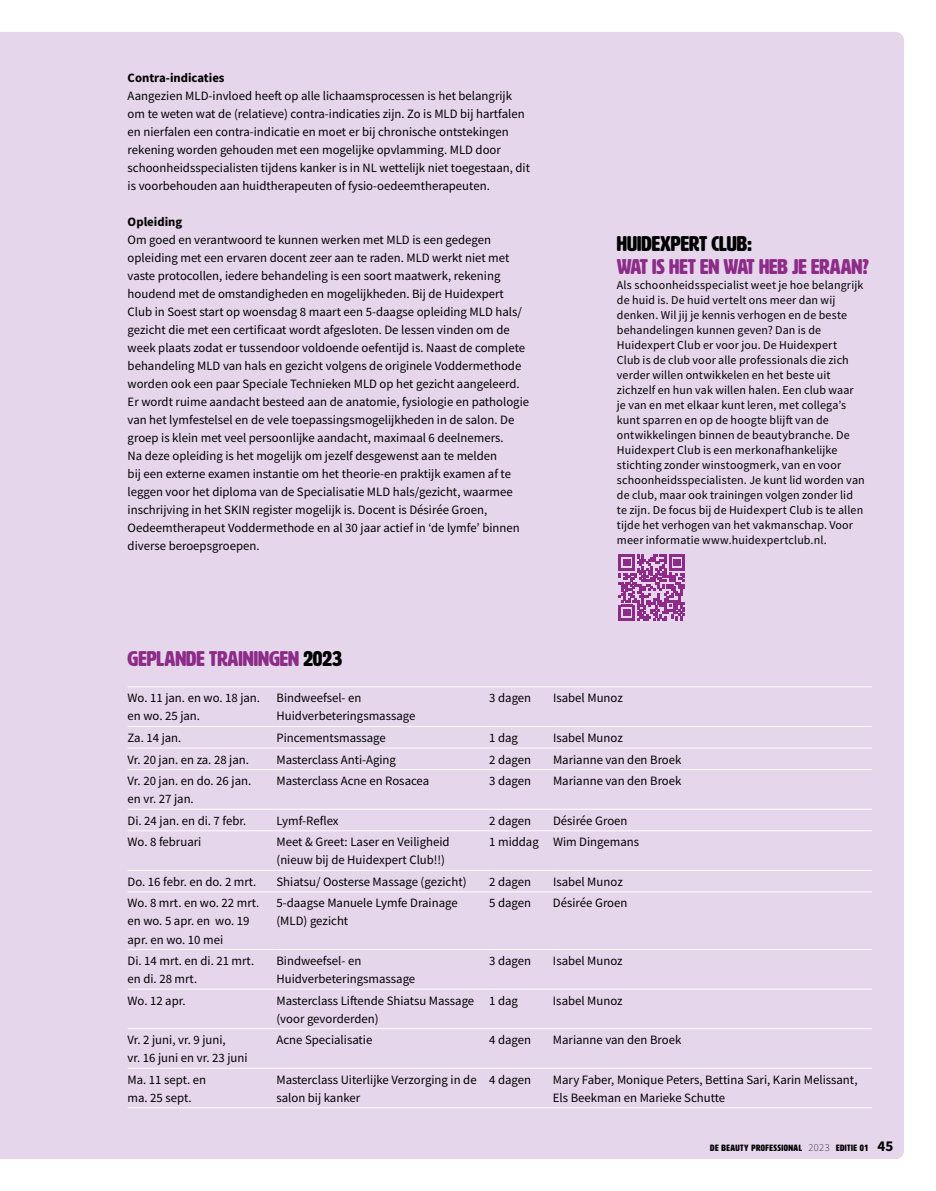
<style>
.page{position:relative;width:936px;height:1191px;background:#fff}
.page>*{position:absolute;margin:0;border:0;box-sizing:border-box;transform-origin:0 0}
.t1{font:21px "HWT Artz";color:#8d2c88}
.t2{font:21px "HWT Artz";color:#000}
.t3{font:12.75px/18px "Source Sans Pro";color:#000}
.t4{font:700 12.75px "Source Sans Pro";color:#000}
.t5{font:12px/15px "Source Sans Pro";letter-spacing:.01em;color:#000}
.t6{font:9px "HWT Artz";letter-spacing:.05em;color:#000}
.s1{color:#000}
.s2{font-family:"Source Sans Pro";font-weight:200;font-size:10.5px}
.s3{font-family:"Source Sans Pro";font-weight:700;font-size:15px}
</style>
<div class="page">
<div style="left:0;top:32px;width:904px;height:1127px;background:#e5d6eb"></div>
<hr style="left:128px;top:686px;width:148px;height:1px;background:#fff">
<hr style="left:276px;top:686px;width:213px;height:1px;background:#fff">
<hr style="left:489px;top:686px;width:64px;height:1px;background:#fff">
<hr style="left:553px;top:686px;width:319px;height:1px;background:#fff">
<hr style="left:128px;top:726px;width:148px;height:1px;background:#fff">
<hr style="left:276px;top:726px;width:213px;height:1px;background:#fff">
<hr style="left:489px;top:726px;width:64px;height:1px;background:#fff">
<hr style="left:553px;top:726px;width:319px;height:1px;background:#fff">
<hr style="left:128px;top:747px;width:148px;height:1px;background:#fff">
<hr style="left:276px;top:747px;width:213px;height:1px;background:#fff">
<hr style="left:489px;top:747px;width:64px;height:1px;background:#fff">
<hr style="left:553px;top:747px;width:319px;height:1px;background:#fff">
<hr style="left:128px;top:769px;width:148px;height:1px;background:#fff">
<hr style="left:276px;top:769px;width:213px;height:1px;background:#fff">
<hr style="left:489px;top:769px;width:64px;height:1px;background:#fff">
<hr style="left:553px;top:769px;width:319px;height:1px;background:#fff">
<hr style="left:128px;top:809px;width:148px;height:1px;background:#fff">
<hr style="left:276px;top:809px;width:213px;height:1px;background:#fff">
<hr style="left:489px;top:809px;width:64px;height:1px;background:#fff">
<hr style="left:553px;top:809px;width:319px;height:1px;background:#fff">
<hr style="left:128px;top:830px;width:148px;height:1px;background:#fff">
<hr style="left:276px;top:830px;width:213px;height:1px;background:#fff">
<hr style="left:489px;top:830px;width:64px;height:1px;background:#fff">
<hr style="left:553px;top:830px;width:319px;height:1px;background:#fff">
<hr style="left:128px;top:870px;width:148px;height:1px;background:#fff">
<hr style="left:276px;top:870px;width:213px;height:1px;background:#fff">
<hr style="left:489px;top:870px;width:64px;height:1px;background:#fff">
<hr style="left:553px;top:870px;width:319px;height:1px;background:#fff">
<hr style="left:128px;top:891px;width:148px;height:1px;background:#fff">
<hr style="left:276px;top:891px;width:213px;height:1px;background:#fff">
<hr style="left:489px;top:891px;width:64px;height:1px;background:#fff">
<hr style="left:553px;top:891px;width:319px;height:1px;background:#fff">
<hr style="left:128px;top:949px;width:148px;height:1px;background:#fff">
<hr style="left:276px;top:949px;width:213px;height:1px;background:#fff">
<hr style="left:489px;top:949px;width:64px;height:1px;background:#fff">
<hr style="left:553px;top:949px;width:319px;height:1px;background:#fff">
<hr style="left:128px;top:988px;width:148px;height:1px;background:#fff">
<hr style="left:276px;top:988px;width:213px;height:1px;background:#fff">
<hr style="left:489px;top:988px;width:64px;height:1px;background:#fff">
<hr style="left:553px;top:988px;width:319px;height:1px;background:#fff">
<hr style="left:128px;top:1028px;width:148px;height:1px;background:#fff">
<hr style="left:276px;top:1028px;width:213px;height:1px;background:#fff">
<hr style="left:489px;top:1028px;width:64px;height:1px;background:#fff">
<hr style="left:553px;top:1028px;width:319px;height:1px;background:#fff">
<hr style="left:128px;top:1067px;width:148px;height:1px;background:#fff">
<hr style="left:276px;top:1067px;width:213px;height:1px;background:#fff">
<hr style="left:489px;top:1067px;width:64px;height:1px;background:#fff">
<hr style="left:553px;top:1067px;width:319px;height:1px;background:#fff">
<hr style="left:128px;top:1107px;width:148px;height:1px;background:#fff">
<hr style="left:276px;top:1107px;width:213px;height:1px;background:#fff">
<hr style="left:489px;top:1107px;width:64px;height:1px;background:#fff">
<hr style="left:553px;top:1107px;width:319px;height:1px;background:#fff">
<svg style="left:618px;top:554px;width:66px;height:66px;background:#ad6aac"></svg>
<p class="t4" style="left:128px;top:69px;width:98px">Contra-indicaties</p>
<p class="t3" style="left:128px;top:86px;width:404px">Aangezien MLD-invloed heeft op alle lichaamsprocessen is het belangrijk om te weten wat de (relatieve) contra-indicaties zijn. Zo is MLD bij hartfalen en nierfalen een contra-indicatie en moet er bij chronische ontstekingen rekening worden gehouden met een mogelijke opvlamming. MLD door schoonheidsspecialisten tijdens kanker is in NL wettelijk niet toegestaan, dit is voorbehouden aan huidtherapeuten of fysio-oedeemtherapeuten.</p>
<p class="t4" style="left:128px;top:213px;width:56px">Opleiding</p>
<p class="t3" style="left:128px;top:231px;width:403px">Om goed en verantwoord te kunnen werken met MLD is een gedegen opleiding met een ervaren docent zeer aan te raden. MLD werkt niet met vaste protocollen, iedere behandeling is een soort maatwerk, rekening houdend met de omstandigheden en mogelijkheden. Bij de Huidexpert Club in Soest start op woensdag 8 maart een 5-daagse opleiding MLD hals/ gezicht die met een certificaat wordt afgesloten. De lessen vinden om de week plaats zodat er tussendoor voldoende oefentijd is. Naast de complete behandeling MLD van hals en gezicht volgens de originele Voddermethode worden ook een paar Speciale Technieken MLD op het gezicht aangeleerd.<br>Er wordt ruime aandacht besteed aan de anatomie, fysiologie en pathologie van het lymfestelsel en de vele toepassingsmogelijkheden in de salon. De groep is klein met veel persoonlijke aandacht, maximaal 6 deelnemers.<br>Na deze opleiding is het mogelijk om jezelf desgewenst aan te melden<br>bij een externe examen instantie om het theorie-en praktijk examen af te leggen voor het diploma van de Specialisatie MLD hals/gezicht, waarmee inschrijving in het SKIN register mogelijk is. Docent is Désirée Groen, Oedeemtherapeut Voddermethode en al 30 jaar actief in ‘de lymfe’ binnen diverse beroepsgroepen.</p>
<h1 class="t2" style="left:617px;top:233px;width:136px">HUIDEXPERT CLUB:</h1>
<h1 class="t1" style="left:617px;top:255px;width:253px">WAT IS HET EN WAT HEB JE ERAAN?</h1>
<p class="t5" style="left:617px;top:277px;width:249px">Als schoonheidsspecialist weet je hoe belangrijk de huid is. De huid vertelt ons meer dan wij denken. Wil jij je kennis verhogen en de beste behandelingen kunnen geven? Dan is de Huidexpert Club er voor jou. De Huidexpert<br>Club is de club voor alle professionals die zich verder willen ontwikkelen en het beste uit zichzelf en hun vak willen halen. Een club waar je van en met elkaar kunt leren, met collega’s kunt sparren en op de hoogte blijft van de ontwikkelingen binnen de beautybranche. De Huidexpert Club is een merkonafhankelijke stichting zonder winstoogmerk, van en voor schoonheidsspecialisten. Je kunt lid worden van de club, maar ook trainingen volgen zonder lid te zijn. De focus bij de Huidexpert Club is te allen tijde het verhogen van het vakmanschap. Voor meer informatie www.huidexpertclub.nl.</p>
<h1 class="t1" style="left:128px;top:647px;width:216px">GEPLANDE TRAININGEN <span class="s1">2023</span></h1>
<p class="t3" style="left:128px;top:689px;width:134px">Wo. 11 jan. en wo. 18 jan. en wo. 25 jan.</p>
<p class="t3" style="left:276px;top:689px;width:140px">Bindweefsel- en<br>Huidverbeteringsmassage</p>
<p class="t3" style="left:489px;top:689px;width:43px">3 dagen</p>
<p class="t3" style="left:553px;top:689px;width:71px">Isabel Munoz</p>
<p class="t3" style="left:128px;top:728px;width:55px">Za. 14 jan.</p>
<p class="t3" style="left:276px;top:728px;width:111px">Pincementsmassage</p>
<p class="t3" style="left:489px;top:728px;width:30px">1 dag</p>
<p class="t3" style="left:553px;top:728px;width:71px">Isabel Munoz</p>
<p class="t3" style="left:128px;top:750px;width:123px">Vr. 20 jan. en za. 28 jan.</p>
<p class="t3" style="left:276px;top:750px;width:121px">Masterclass Anti-Aging</p>
<p class="t3" style="left:489px;top:750px;width:43px">2 dagen</p>
<p class="t3" style="left:553px;top:750px;width:130px">Marianne van den Broek</p>
<p class="t3" style="left:128px;top:772px;width:125px">Vr. 20 jan. en do. 26 jan. en vr. 27 jan.</p>
<p class="t3" style="left:276px;top:772px;width:154px">Masterclass Acne en Rosacea</p>
<p class="t3" style="left:489px;top:772px;width:43px">3 dagen</p>
<p class="t3" style="left:553px;top:772px;width:130px">Marianne van den Broek</p>
<p class="t3" style="left:128px;top:811px;width:120px">Di. 24 jan. en di. 7 febr.</p>
<p class="t3" style="left:276px;top:811px;width:64px">Lymf-Reflex</p>
<p class="t3" style="left:489px;top:811px;width:43px">2 dagen</p>
<p class="t3" style="left:553px;top:811px;width:76px">Désirée Groen</p>
<p class="t3" style="left:127px;top:833px;width:75px">Wo. 8 februari</p>
<p class="t3" style="left:276px;top:833px;width:175px">Meet &amp; Greet: Laser en Veiligheid (nieuw bij de Huidexpert Club!!)</p>
<p class="t3" style="left:489px;top:833px;width:151px">1 middag Wim Dingemans</p>
<p class="t3" style="left:127px;top:872px;width:130px">Do. 16 febr. en do. 2 mrt.</p>
<p class="t3" style="left:276px;top:872px;width:191px">Shiatsu/ Oosterse Massage (gezicht)</p>
<p class="t3" style="left:489px;top:872px;width:43px">2 dagen</p>
<p class="t3" style="left:553px;top:872px;width:71px">Isabel Munoz</p>
<p class="t3" style="left:127px;top:894px;width:133px">Wo. 8 mrt. en wo. 22 mrt. en wo. 5 apr. en wo. 19 apr. en wo. 10 mei</p>
<p class="t3" style="left:276px;top:894px;width:183px">5-daagse Manuele Lymfe Drainage (MLD) gezicht</p>
<p class="t3" style="left:489px;top:894px;width:43px">5 dagen</p>
<p class="t3" style="left:553px;top:894px;width:76px">Désirée Groen</p>
<p class="t3" style="left:127px;top:951px;width:128px">Di. 14 mrt. en di. 21 mrt. en di. 28 mrt.</p>
<p class="t3" style="left:276px;top:951px;width:140px">Bindweefsel- en<br>Huidverbeteringsmassage</p>
<p class="t3" style="left:489px;top:951px;width:43px">3 dagen</p>
<p class="t3" style="left:553px;top:951px;width:71px">Isabel Munoz</p>
<p class="t3" style="left:127px;top:991px;width:60px">Wo. 12 apr.</p>
<p class="t3" style="left:276px;top:991px;width:199px">Masterclass Liftende Shiatsu Massage (voor gevorderden)</p>
<p class="t3" style="left:489px;top:991px;width:30px">1 dag</p>
<p class="t3" style="left:553px;top:991px;width:71px">Isabel Munoz</p>
<p class="t3" style="left:127px;top:1031px;width:121px">Vr. 2 juni, vr. 9 juni,<br>vr. 16 juni en vr. 23 juni</p>
<p class="t3" style="left:276px;top:1031px;width:97px">Acne Specialisatie</p>
<p class="t3" style="left:489px;top:1031px;width:43px">4 dagen</p>
<p class="t3" style="left:553px;top:1031px;width:130px">Marianne van den Broek</p>
<p class="t3" style="left:127px;top:1070px;width:80px">Ma. 11 sept. en ma. 25 sept.</p>
<p class="t3" style="left:276px;top:1070px;width:202px">Masterclass Uiterlijke Verzorging in de salon bij kanker</p>
<p class="t3" style="left:489px;top:1070px;width:43px">4 dagen</p>
<p class="t3" style="left:553px;top:1070px;width:306px">Mary Faber, Monique Peters, Bettina Sari, Karin Melissant,<br>Els Beekman en Marieke Schutte</p>
<p class="t6" style="left:710px;top:1143px;width:185px">DE BEAUTY PROFESSIONAL <span class="s2">2023</span> EDITIE 01 <span class="s3">45</span></p>
</div>
